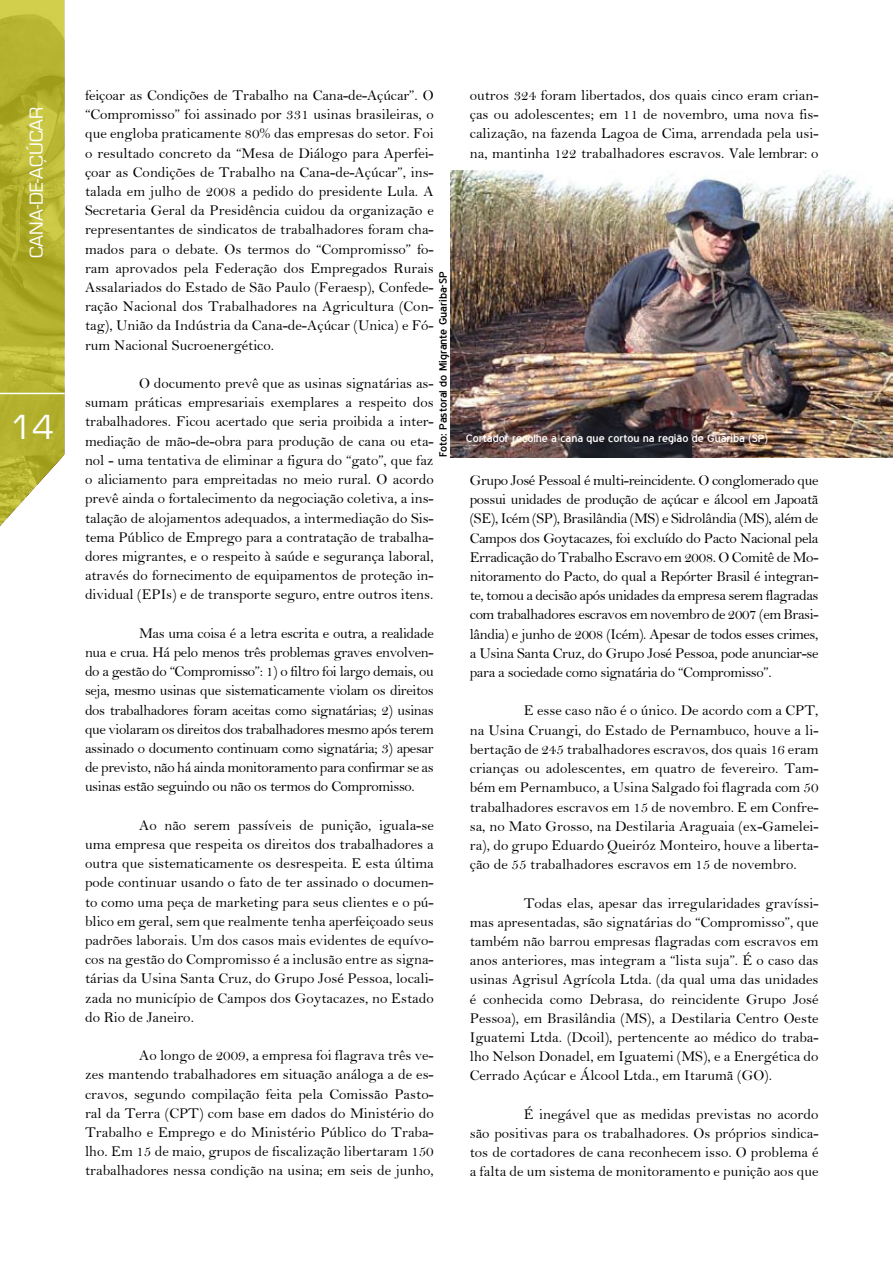
<style>
.page{position:relative;width:893px;height:1263px;background:#fff}
.page>*{position:absolute;margin:0;border:0;box-sizing:border-box;transform-origin:0 0}
.t1{font:36px "Eurostile";color:#fff}
.t2{font:19.5px "Eurostile";color:#fff}
.t3{font:15px/19.2px "Bell";color:#000;text-align:justify}
.t4{font:13.5px "Blue Highway";letter-spacing:-.005em;color:#fff;scale:1.11 1}
.t5{font:13.5px "Blue Highway";letter-spacing:-.005em;color:#000;scale:1.11 1}
</style>
<div class="page">
<img style="left:451px;top:170px;width:442px;height:287px">
<svg style="left:0;top:0;width:65px;height:526px;background:#bab83f"></svg>
<hr style="left:0;top:393px;width:65px;height:1px;background:#fff">
<h2 class="t2" style="left:26px;top:258px;width:153px;rotate:-90deg">cana-de-açúcar</h2>
<h1 class="t1" style="left:10px;top:408px;width:46px">14</h1>
<p class="t3" style="left:85px;top:86px;width:350px">feiçoar as Condições de Trabalho na Cana-de-Açúcar”. O “Compromisso” foi assinado por 331 usinas brasileiras, o que engloba praticamente 80% das empresas do setor. Foi o resultado concreto da “Mesa de Diálogo para Aperfei&shy;çoar as Condições de Trabalho na Cana-de-Açúcar”, ins&shy;talada em julho de 2008 a pedido do presidente Lula. A Secretaria Geral da Presidência cuidou da organização e representantes de sindicatos de trabalhadores foram cha&shy;mados para o debate. Os termos do “Compromisso” fo&shy;ram aprovados pela Federação dos Empregados Rurais Assalariados do Estado de São Paulo (Feraesp), Confede&shy;ração Nacional dos Trabalhadores na Agricultura (Con&shy;tag), União da Indústria da Cana-de-Açúcar (Unica) e Fó&shy;rum Nacional Sucroenergético.</p>
<p class="t3" style="left:85px;top:374px;width:350px;text-indent:54px">O documento prevê que as usinas signatárias as&shy;sumam práticas empresariais exemplares a respeito dos trabalhadores. Ficou acertado que seria proibida a inter&shy;mediação de mão-de-obra para produção de cana ou eta&shy;nol - uma tentativa de eliminar a figura do “gato”, que faz o aliciamento para empreitadas no meio rural. O acordo prevê ainda o fortalecimento da negociação coletiva, a ins&shy;talação de alojamentos adequados, a intermediação do Sis&shy;tema Público de Emprego para a contratação de trabalha&shy;dores migrantes, e o respeito à saúde e segurança laboral, através do fornecimento de equipamentos de proteção in&shy;dividual (EPIs) e de transporte seguro, entre outros itens.</p>
<p class="t3" style="left:85px;top:623px;width:350px;text-indent:54px">Mas uma coisa é a letra escrita e outra, a realidade nua e crua. Há pelo menos três problemas graves envolven&shy;do a gestão do “Compromisso”: 1) o filtro foi largo demais, ou seja, mesmo usinas que sistematicamente violam os direitos dos trabalhadores foram aceitas como signatárias; 2) usinas que violaram os direitos dos trabalhadores mesmo após terem assinado o documento continuam como signatária; 3) apesar de previsto, não há ainda monitoramento para confirmar se as usinas estão seguindo ou não os termos do Compromisso.</p>
<p class="t3" style="left:85px;top:815px;width:350px;text-indent:54px">Ao não serem passíveis de punição, iguala-se uma empresa que respeita os direitos dos trabalhadores a outra que sistematicamente os desrespeita. E esta última pode continuar usando o fato de ter assinado o documen&shy;to como uma peça de marketing para seus clientes e o pú&shy;blico em geral, sem que realmente tenha aperfeiçoado seus padrões laborais. Um dos casos mais evidentes de equívo&shy;cos na gestão do Compromisso é a inclusão entre as signa&shy;tárias da Usina Santa Cruz, do Grupo José Pessoa, locali&shy;zada no município de Campos dos Goytacazes, no Estado do Rio de Janeiro.</p>
<p class="t3" style="left:85px;top:1046px;width:350px;text-indent:54px">Ao longo de 2009, a empresa foi flagrava três ve&shy;zes mantendo trabalhadores em situação análoga a de es&shy;cravos, segundo compilação feita pela Comissão Pasto&shy;ral da Terra (CPT) com base em dados do Ministério do Trabalho e Emprego e do Ministério Público do Traba&shy;lho. Em 15 de maio, grupos de fiscalização libertaram 150 trabalhadores nessa condição na usina; em seis de junho,</p>
<p class="t5" style="left:437px;top:457px;width:169px;rotate:-90deg">Foto: Pastoral do Migrante Guariba-SP</p>
<p class="t3" style="left:470px;top:86px;width:350px">outros 324 foram libertados, dos quais cinco eram crian&shy;ças ou adolescentes; em 11 de novembro, uma nova fis&shy;calização, na fazenda Lagoa de Cima, arrendada pela usi&shy;na, mantinha 122 trabalhadores escravos. Vale lembrar: o</p>
<p class="t4" style="left:466px;top:432px;width:274px">Cortador recolhe a cana que cortou na região de Guariba (SP)</p>
<p class="t3" style="left:470px;top:471px;width:350px">Grupo José Pessoal é multi-reincidente. O conglomerado que possui unidades de produção de açúcar e álcool em Japoatã (SE), Icém (SP), Brasilândia (MS) e Sidrolândia (MS), além de Campos dos Goytacazes, foi excluído do Pacto Nacional pela Erradicação do Trabalho Escravo em 2008. O Comitê de Mo&shy;nitoramento do Pacto, do qual a Repórter Brasil é integran&shy;te, tomou a decisão após unidades da empresa serem flagradas com trabalhadores escravos em novembro de 2007 (em Brasi&shy;lândia) e junho de 2008 (Icém). Apesar de todos esses crimes, a Usina Santa Cruz, do Grupo José Pessoa, pode anunciar-se para a sociedade como signatária do “Compromisso”.</p>
<p class="t3" style="left:470px;top:701px;width:350px;text-indent:54px">E esse caso não é o único. De acordo com a CPT, na Usina Cruangi, do Estado de Pernambuco, houve a li&shy;bertação de 245 trabalhadores escravos, dos quais 16 eram crianças ou adolescentes, em quatro de fevereiro. Tam&shy;bém em Pernambuco, a Usina Salgado foi flagrada com 50 trabalhadores escravos em 15 de novembro. E em Confre&shy;sa, no Mato Grosso, na Destilaria Araguaia (ex-Gamelei&shy;ra), do grupo Eduardo Queiróz Monteiro, houve a liberta&shy;ção de 55 trabalhadores escravos em 15 de novembro.</p>
<p class="t3" style="left:470px;top:893px;width:350px;text-indent:54px">Todas elas, apesar das irregularidades gravíssi&shy;mas apresentadas, são signatárias do “Compromisso”, que também não barrou empresas flagradas com escravos em anos anteriores, mas integram a “lista suja”. É o caso das usinas Agrisul Agrícola Ltda. (da qual uma das unidades é conhecida como Debrasa, do reincidente Grupo José Pessoa), em Brasilândia (MS), a Destilaria Centro Oeste Iguatemi Ltda. (Dcoil), pertencente ao médico do traba&shy;lho Nelson Donadel, em Iguatemi (MS), e a Energética do Cerrado Açúcar e Álcool Ltda., em Itarumã (GO).</p>
<p class="t3" style="left:470px;top:1104px;width:350px;text-indent:54px">É inegável que as medidas previstas no acordo são positivas para os trabalhadores. Os próprios sindica&shy;tos de cortadores de cana reconhecem isso. O problema é a falta de um sistema de monitoramento e punição aos que</p>
</div>
